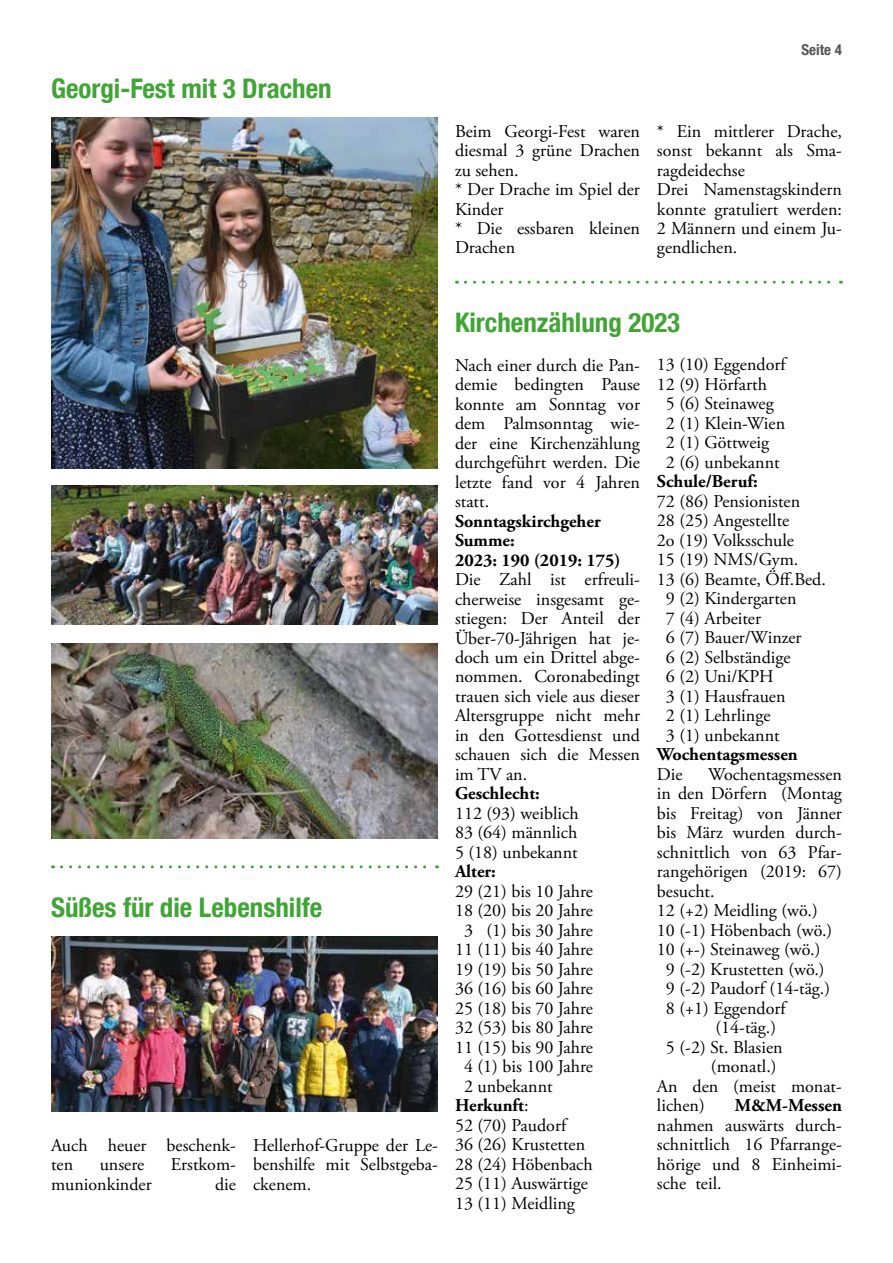
<style>
.page{position:relative;width:893px;height:1263px;background:#fff}
.page>*{position:absolute;margin:0;border:0;box-sizing:border-box;transform-origin:0 0}
.t1{font:700 condensed 27px "Helvetica Neue LT Com";color:#3fa535}
.t2{font:18px/19.5px "Adobe Garamond Pro";color:#000;text-align:justify}
.t3{font:700 18px/19.5px "Adobe Garamond Pro";color:#000}
.t4{font:700 condensed 15px "Helvetica Neue LT Com";color:#575756}
.s1{font-weight:400}
</style>
<div class="page">
<svg style="left:61px;top:865px;width:376px;height:3px"></svg>
<img style="left:51px;top:644px;width:387px;height:194px">
<img style="left:51px;top:117px;width:387px;height:351px">
<img style="left:51px;top:485px;width:387px;height:139px">
<img style="left:51px;top:936px;width:387px;height:176px">
<svg style="left:465px;top:281px;width:376px;height:3px"></svg>
<h1 class="t1" style="left:51px;top:72px;width:282px">Georgi-Fest mit 3 Drachen</h1>
<p class="t4" style="left:801px;top:40px;width:42px">Seite 4</p>
<p class="t2" style="left:455px;top:122px;width:186px;text-align:left">Beim Georgi-Fest waren diesmal 3 grüne Drachen zu sehen.<br>* Der Drache im Spiel der<br>Kinder<br>* Die essbaren kleinen<br>Drachen</p>
<p class="t2" style="left:657px;top:122px;width:186px;text-align:left">* Ein mittlerer Drache, sonst bekannt als Sma&shy;ragdeidechse<br>Drei Namenstagskindern konnte gratuliert werden:<br>2 Männern und einem Ju&shy;gendlichen.</p>
<h1 class="t1" style="left:51px;top:891px;width:273px">Süßes für die Lebenshilfe</h1>
<p class="t2" style="left:51px;top:1136px;width:186px">Auch heuer beschenk&shy;ten</p>
<p class="t2" style="left:100px;top:1155px;width:46px">unsere</p>
<p class="t2" style="left:171px;top:1155px;width:67px">Erstkom-</p>
<p class="t2" style="left:51px;top:1175px;width:102px">munionkinder</p>
<p class="t2" style="left:215px;top:1175px;width:22px">die</p>
<p class="t2" style="left:253px;top:1136px;width:186px">Hellerhof-Gruppe der Le&shy;benshilfe mit Selbstgeba&shy;ckenem.</p>
<h1 class="t1" style="left:455px;top:306px;width:227px">Kirchenzählung 2023</h1>
<p class="t2" style="left:455px;top:356px;width:186px">Nach einer durch die Pan&shy;demie bedingten Pause konnte am Sonntag vor dem Palmsonntag wie&shy;der eine Kirchenzählung durchgeführt werden. Die letzte fand vor 4 Jahren statt.</p>
<p class="t3" style="left:455px;top:511px;width:167px">Sonntagskirchgeher<br>Summe:<br>2023: 190 (2019: 175)</p>
<p class="t2" style="left:455px;top:570px;width:186px">Die Zahl ist erfreuli&shy;cherweise insgesamt ge&shy;stiegen: Der Anteil der Über-70-Jährigen hat je&shy;doch um ein Drittel abge&shy;nommen. Coronabedingt trauen sich viele aus dieser Altersgruppe nicht mehr in den Gottesdienst und schauen sich die Messen im TV an.</p>
<p class="t3" style="left:455px;top:784px;width:86px">Geschlecht:</p>
<p class="t2" style="left:455px;top:804px;width:125px">112 (93) weiblich 83 (64) männlich 5 (18) unbekannt</p>
<p class="t3" style="left:455px;top:862px;width:42px">Alter:</p>
<p class="t2" style="left:455px;top:882px;width:140px">29 (21) bis 10 Jahre</p>
<p class="t2" style="left:455px;top:902px;width:140px">18 (20) bis 20 Jahre</p>
<p class="t2" style="left:464px;top:921px;width:131px">3 (1) bis 30 Jahre</p>
<p class="t2" style="left:455px;top:941px;width:140px">11 (11) bis 40 Jahre</p>
<p class="t2" style="left:455px;top:960px;width:140px">19 (19) bis 50 Jahre</p>
<p class="t2" style="left:455px;top:979px;width:140px">36 (16) bis 60 Jahre</p>
<p class="t2" style="left:455px;top:999px;width:140px">25 (18) bis 70 Jahre</p>
<p class="t2" style="left:455px;top:1018px;width:140px">32 (53) bis 80 Jahre</p>
<p class="t2" style="left:455px;top:1038px;width:140px">11 (15) bis 90 Jahre</p>
<p class="t2" style="left:464px;top:1057px;width:131px">4 (1) bis 100 Jahre</p>
<p class="t2" style="left:464px;top:1077px;width:90px">2 unbekannt</p>
<p class="t3" style="left:455px;top:1096px;width:75px">Herkunft<span class="s1">:</span></p>
<p class="t2" style="left:455px;top:1116px;width:113px">52 (70) Paudorf</p>
<p class="t2" style="left:455px;top:1135px;width:132px">36 (26) Krustetten</p>
<p class="t2" style="left:455px;top:1155px;width:139px">28 (24) Höbenbach</p>
<p class="t2" style="left:455px;top:1174px;width:135px">25 (11) Auswärtige</p>
<p class="t2" style="left:455px;top:1194px;width:121px">13 (11) Meidling</p>
<p class="t2" style="left:657px;top:355px;width:130px">13 (10) Eggendorf</p>
<p class="t2" style="left:657px;top:375px;width:111px">12 (9) Hörfarth</p>
<p class="t2" style="left:666px;top:394px;width:109px">5 (6) Steinaweg</p>
<p class="t2" style="left:666px;top:414px;width:121px">2 (1) Klein-Wien</p>
<p class="t2" style="left:666px;top:433px;width:105px">2 (1) Göttweig</p>
<p class="t2" style="left:666px;top:453px;width:115px">2 (6) unbekannt</p>
<p class="t3" style="left:657px;top:472px;width:102px">Schule/Beruf:</p>
<p class="t2" style="left:657px;top:492px;width:145px">72 (86) Pensionisten</p>
<p class="t2" style="left:657px;top:511px;width:134px">28 (25) Angestellte</p>
<p class="t2" style="left:657px;top:531px;width:139px">2o (19) Volksschule</p>
<p class="t2" style="left:657px;top:550px;width:143px">15 (19) NMS/Gym.</p>
<p class="t2" style="left:657px;top:570px;width:170px">13 (6) Beamte, Öff.Bed.</p>
<p class="t2" style="left:666px;top:589px;width:132px">9 (2) Kindergarten</p>
<p class="t2" style="left:666px;top:609px;width:97px">7 (4) Arbeiter</p>
<p class="t2" style="left:666px;top:628px;width:137px">6 (7) Bauer/Winzer</p>
<p class="t2" style="left:666px;top:648px;width:126px">6 (2) Selbständige</p>
<p class="t2" style="left:666px;top:667px;width:109px">6 (2) Uni/KPH</p>
<p class="t2" style="left:666px;top:687px;width:121px">3 (1) Hausfrauen</p>
<p class="t2" style="left:666px;top:706px;width:106px">2 (1) Lehrlinge</p>
<p class="t2" style="left:666px;top:726px;width:115px">3 (1) unbekannt</p>
<p class="t3" style="left:657px;top:745px;width:142px">Wochentagsmessen</p>
<p class="t2" style="left:657px;top:765px;width:27px">Die</p>
<p class="t2" style="left:708px;top:765px;width:135px">Wochentagsmessen</p>
<p class="t2" style="left:657px;top:784px;width:186px">in den Dörfern (Montag</p>
<p class="t2" style="left:657px;top:804px;width:186px">bis Freitag) von Jänner</p>
<p class="t2" style="left:657px;top:823px;width:186px">bis März wurden durch-</p>
<p class="t2" style="left:657px;top:843px;width:186px">schnittlich von 63 Pfar-</p>
<p class="t2" style="left:657px;top:862px;width:186px">rangehörigen (2019: 67)</p>
<p class="t2" style="left:657px;top:882px;width:59px">besucht.</p>
<p class="t2" style="left:657px;top:901px;width:162px">12 (+2) Meidling (wö.)</p>
<p class="t2" style="left:657px;top:921px;width:177px">10 (-1) Höbenbach (wö.)</p>
<p class="t2" style="left:657px;top:940px;width:165px">10 (+-) Steinaweg (wö.)</p>
<p class="t2" style="left:666px;top:960px;width:160px">9 (-2) Krustetten (wö.)</p>
<p class="t2" style="left:666px;top:979px;width:166px">9 (-2) Paudorf (14-täg.)</p>
<p class="t2" style="left:666px;top:999px;width:121px">8 (+1) Eggendorf</p>
<p class="t2" style="left:715px;top:1018px;width:62px">(14-täg.)</p>
<p class="t2" style="left:666px;top:1038px;width:118px">5 (-2) St. Blasien</p>
<p class="t2" style="left:711px;top:1057px;width:67px">(monatl.)</p>
<p class="t2" style="left:657px;top:1077px;width:186px">An den (meist monat-</p>
<p class="t2" style="left:657px;top:1096px;width:49px">lichen)</p>
<p class="t3" style="left:735px;top:1096px;width:109px">M&amp;M-Messen</p>
<p class="t2" style="left:657px;top:1116px;width:186px">nahmen auswärts durch&shy;schnittlich 16 Pfarrange&shy;hörige und 8 Einheimi&shy;sche teil.</p>
</div>
